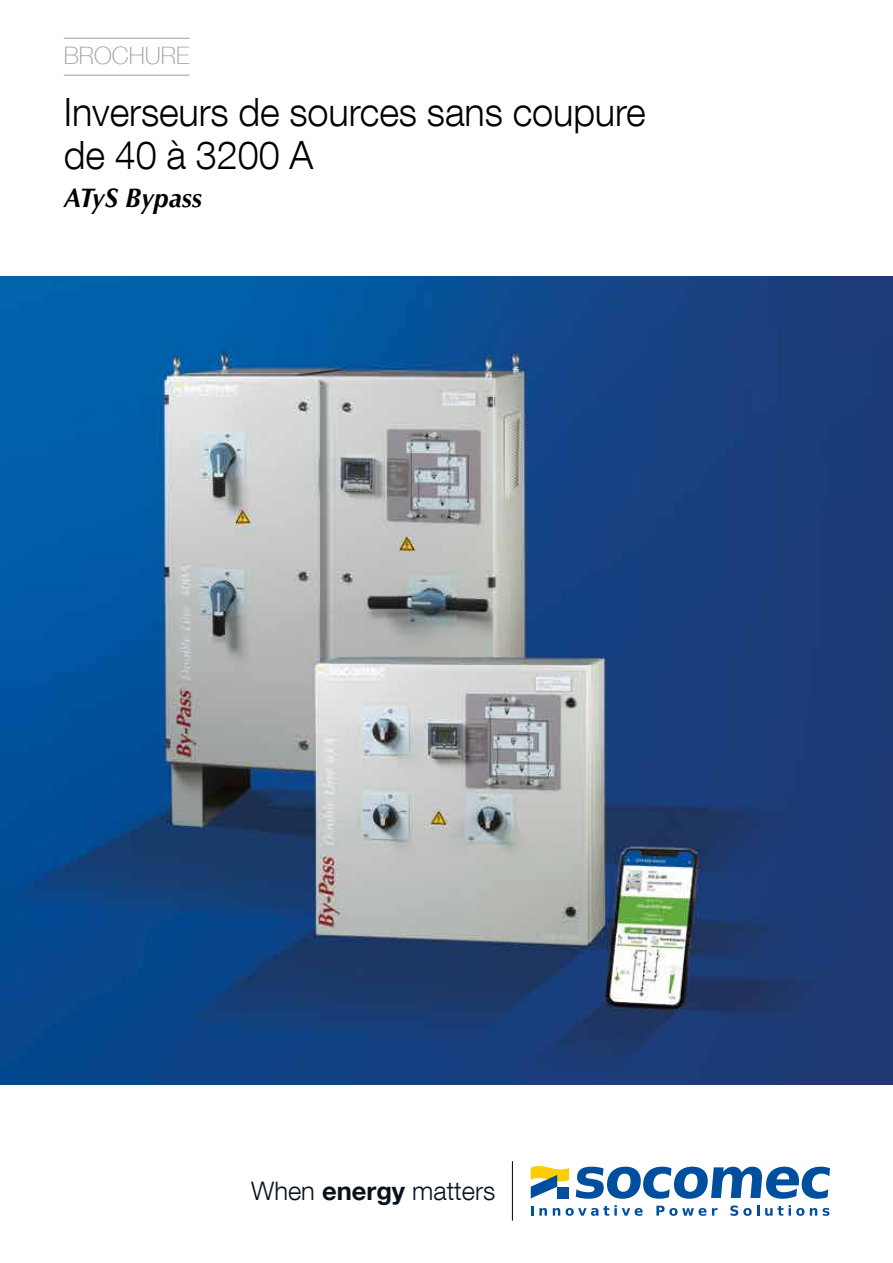
<style>
.page{position:relative;width:893px;height:1263px;background:#fff}
.page>*{position:absolute;margin:0;border:0;box-sizing:border-box;transform-origin:0 0}
.t1{font:300 39px/42.8px "Helvetica Neue LT Com";letter-spacing:-.005em;color:#000}
.t2{font:italic 700 27px "Optima LT Std";letter-spacing:-.005em;color:#000}
.t3{font:300 25.5px "Helvetica Neue LT Com";color:#07131c}
.t4{font:100 24px "Helvetica Neue LT Com";color:#9d9d9c}
.s1{font-weight:700}
</style>
<div class="page">
<img style="left:0;top:277px;width:893px;height:807px">
<svg style="left:576px;top:1167px;width:254px;height:32px"></svg>
<svg style="left:531px;top:1206px;width:2px;height:9px"></svg>
<svg style="left:539px;top:1208px;width:8px;height:7px"></svg>
<svg style="left:553px;top:1205px;width:90px;height:11px"></svg>
<svg style="left:656px;top:1206px;width:61px;height:10px"></svg>
<svg style="left:730px;top:1205px;width:29px;height:11px"></svg>
<svg style="left:765px;top:1205px;width:39px;height:11px"></svg>
<svg style="left:810px;top:1208px;width:7px;height:7px"></svg>
<svg style="left:823px;top:1208px;width:6px;height:8px"></svg>
<svg style="left:531px;top:1166px;width:38px;height:32px"></svg>
<hr style="left:512px;top:1161px;width:1px;height:60px;background:#000">
<hr style="left:64px;top:38px;width:125px;height:1px;background:#9d9d9c">
<hr style="left:64px;top:75px;width:125px;height:1px;background:#9d9d9c">
<p class="t4" style="left:64px;top:41px;width:127px">BROCHURE</p>
<p class="t1" style="left:64px;top:90px;width:584px">Inverseurs de sources sans coupure de 40 à 3200 A</p>
<p class="t2" style="left:64px;top:181px;width:140px">ATyS Bypass</p>
<p class="t3" style="left:251px;top:1175px;width:246px">When <span class="s1">energy</span> matters</p>
</div>
